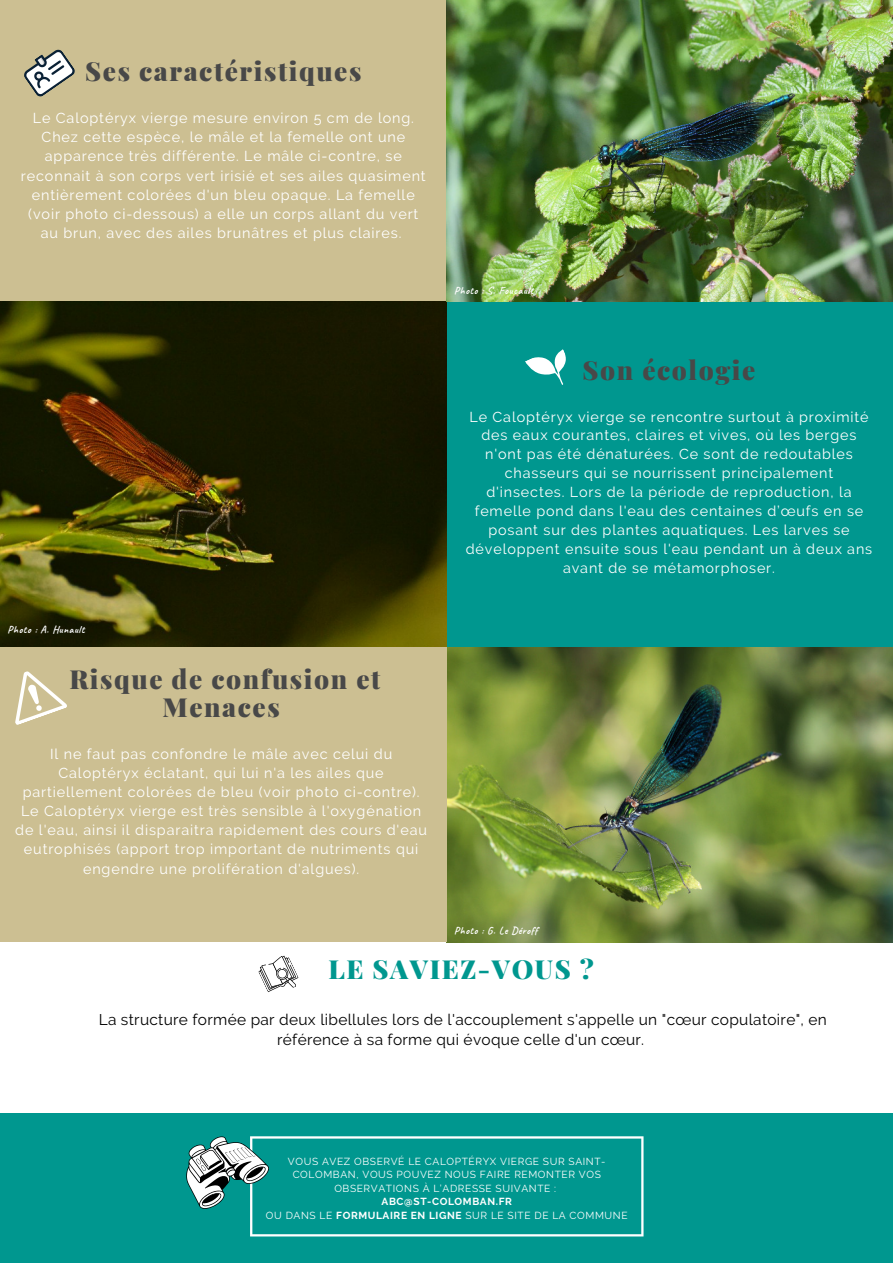
<style>
.page{position:relative;width:893px;height:1263px;background:#fff}
.page>*{position:absolute;margin:0;border:0;box-sizing:border-box;transform-origin:0 0}
.t1{font:900 26.25px/28.3px "Playfair Display";letter-spacing:.06em;color:#484848;text-align:center}
.t2{font:900 26.25px "Playfair Display";letter-spacing:.06em;color:#00978f}
.t3{font:15.45px/20px "Raleway";letter-spacing:.02em;color:#000;text-align:center}
.t4{font:14.4px/19.1px "Raleway";letter-spacing:.06em;color:#fff;text-align:center}
.t5{font:700 10.43px "Caveat";letter-spacing:.06em;color:#fff}
.t6{font:10.2px/13.5px "Raleway";letter-spacing:.06em;color:#fff;text-align:center}
.t7{font:700 10.2px "Raleway";letter-spacing:.06em;color:#fff}
.s1{font-weight:700}
</style>
<div class="page">
<div style="left:0;top:0;width:463px;height:328px;background:#ccbf92"></div>
<div style="left:360px;top:301px;width:533px;height:361px;background:#00978f"></div>
<img style="left:0;top:301px;width:447px;height:346px">
<img style="left:447px;top:647px;width:446px;height:295px">
<div style="left:0;top:1114px;width:893px;height:149px;background:#00978f"></div>
<svg style="left:186px;top:1136px;width:457px;height:100px"></svg>
<svg style="left:525px;top:349px;width:41px;height:36px"></svg>
<svg style="left:24px;top:49px;width:51px;height:48px"></svg>
<svg style="left:258px;top:955px;width:41px;height:37px"></svg>
<div style="left:0;top:647px;width:447px;height:295px;background:#ccbf92"></div>
<svg style="left:15px;top:671px;width:52px;height:54px"></svg>
<img style="left:447px;top:0;width:446px;height:301px">
<p class="t1" style="left:85px;top:56px;width:278px">Ses caractéristiques</p>
<p class="t4" style="left:21px;top:108px;width:406px">Le Caloptéryx vierge mesure environ 5 cm de long.<br>Chez cette espèce, le mâle et la femelle ont une apparence très différente. Le mâle ci-contre, se reconnait à son corps vert irisié et ses ailes quasiment entièrement colorées d'un bleu opaque. La femelle (voir photo ci-dessous) a elle un corps allant du vert au brun, avec des ailes brunâtres et plus claires.</p>
<p class="t5" style="left:8px;top:623px;width:78px">Photo : A. Hunault</p>
<p class="t1" style="left:69px;top:663px;width:312px">Risque de confusion et<br>Menaces</p>
<p class="t4" style="left:23px;top:744px;width:398px">Il ne faut pas confondre le mâle avec celui du<br>Caloptéryx éclatant, qui lui n'a les ailes que partiellement colorées de bleu (voir photo ci-contre).</p>
<p class="t4" style="left:15px;top:801px;width:413px">Le Caloptéryx vierge est très sensible à l'oxygénation de l'eau, ainsi il disparaitra rapidement des cours d'eau eutrophisés (apport trop important de nutriments qui engendre une prolifération d'algues).</p>
<p class="t5" style="left:454px;top:284px;width:81px">Photo : S. Foucault</p>
<p class="t1" style="left:582px;top:355px;width:174px">Son écologie</p>
<p class="t4" style="left:466px;top:407px;width:408px;line-height:18.9px">Le Caloptéryx vierge se rencontre surtout à proximité des eaux courantes, claires et vives, où les berges n'ont pas été dénaturées. Ce sont de redoutables chasseurs qui se nourrissent principalement d'insectes. Lors de la période de reproduction, la femelle pond dans l'eau des centaines d’œufs en se posant sur des plantes aquatiques. Les larves se développent ensuite sous l'eau pendant un à deux ans avant de se métamorphoser.</p>
<p class="t5" style="left:454px;top:923px;width:85px">Photo : G. Le Déroff</p>
<p class="t2" style="left:328px;top:951px;width:267px">LE SAVIEZ-VOUS ?</p>
<p class="t3" style="left:99px;top:1009px;width:730px">La structure formée par deux libellules lors de l'accouplement s'appelle un "cœur copulatoire", en référence à sa forme qui évoque celle d'un cœur.</p>
<p class="t6" style="left:288px;top:1154px;width:319px">VOUS AVEZ OBSERVÉ LE CALOPTÉRYX VIERGE SUR SAINT-<br>COLOMBAN, VOUS POUVEZ NOUS FAIRE REMONTER VOS<br>OBSERVATIONS À L’ADRESSE SUIVANTE :</p>
<p class="t7" style="left:382px;top:1195px;width:132px">ABC@ST-COLOMBAN.FR</p>
<p class="t6" style="left:266px;top:1208px;width:363px">OU DANS LE <span class="s1">FORMULAIRE EN LIGNE</span> SUR LE SITE DE LA COMMUNE</p>
</div>
